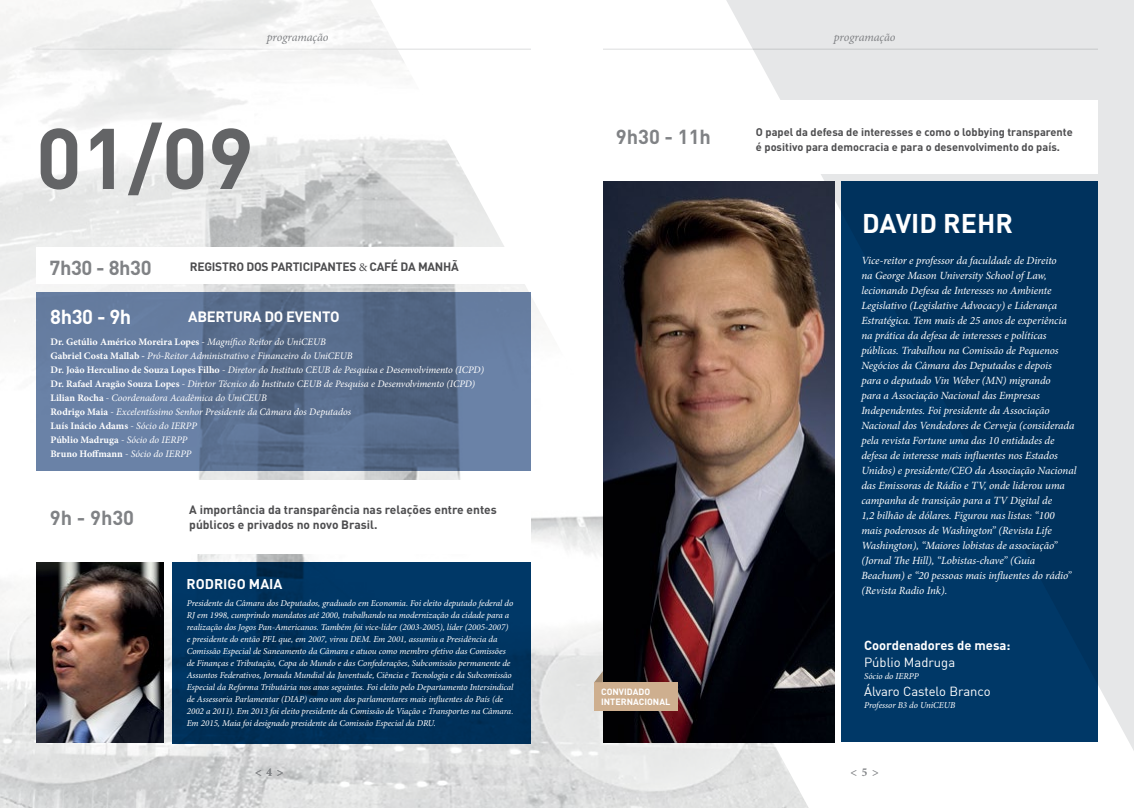
<style>
.page{position:relative;width:1134px;height:808px;background:#fff}
.page>*{position:absolute;margin:0;border:0;box-sizing:border-box;transform-origin:0 0}
.t1{font:700 84.6px "DIN";color:#636466}
.t2{font:700 26.8px "DIN";color:#fff}
.t3{font:700 20.1px "DIN";color:#808285}
.t4{font:700 20.1px "DIN";letter-spacing:-.02em;color:#808285}
.t5{font:700 20.1px "DIN";letter-spacing:-.02em;color:#fff}
.t6{font:700 14.8px "DIN";letter-spacing:-.02em;color:#fff}
.t7{font:700 14px "DIN";color:#fff}
.t8{font:13px "DIN";color:#fff}
.t9{font:700 13px "DIN";color:#fff}
.t10{font:700 12px "DIN";color:#4d4d4f}
.t11{font:700 12px "DIN";letter-spacing:-.02em;color:#4d4d4f}
.t12{font:italic 12px "Minion Pro";letter-spacing:-.005em;color:#808285}
.t13{font:700 condensed 12px "Minion Pro";color:#808285}
.t14{font:italic 11px/15px "Minion Pro";letter-spacing:-.005em;color:#fff}
.t15{font:700 11px/15px "DIN";color:#4d4d4f}
.t16{font:italic 10px/14px "Minion Pro";letter-spacing:-.005em;color:#fff}
.t17{font:italic 9px/12px "Minion Pro";letter-spacing:-.005em;color:#fff}
.t18{font:700 9px/10px "DIN";color:#fff}
.s1{font-family:"Minion Pro";font-weight:400}
.s2{font-weight:700;font-style:normal}
</style>
<div class="page">
<svg style="left:809px;top:0;width:325px;height:751px;fill:#e6e7e8"></svg>
<img style="left:0;top:0;width:809px;height:808px">
<div style="left:36px;top:480px;width:494px;height:73px;background:#fff"></div>
<div style="left:37px;top:247px;width:494px;height:37px;background:#fff"></div>
<svg style="left:37px;top:292px;width:494px;height:179px"></svg>
<div style="left:603px;top:101px;width:495px;height:73px;background:#fff"></div>
<img style="left:36px;top:562px;width:128px;height:180px">
<div style="left:172px;top:562px;width:359px;height:181px;background:#00325c"></div>
<div style="left:842px;top:182px;width:256px;height:560px;background:#003867"></div>
<img style="left:603px;top:182px;width:231px;height:560px">
<div style="left:594px;top:682px;width:84px;height:29px;background:#ceaf8f"></div>
<svg style="left:594px;top:671px;width:9px;height:11px"></svg>
<p class="t12" style="left:267px;top:29px;width:63px">programação</p>
<h1 class="t1" style="left:36px;top:103px;width:219px">01/09</h1>
<h3 class="t4" style="left:50px;top:255px;width:104px">7h30 - 8h30</h3>
<p class="t11" style="left:190px;top:258px;width:271px">REGISTRO DOS PARTICIPANTES <span class="s1">&amp;</span> CAFÉ DA MANHÃ</p>
<h3 class="t6" style="left:188px;top:307px;width:153px">ABERTURA DO EVENTO</h3>
<p class="t16" style="left:50px;top:334px;width:435px"><span class="s2">Dr. Getúlio Américo Moreira Lopes</span> - Magnífico Reitor do UniCEUB<br><span class="s2">Gabriel Costa Mallab -</span> Pró-Reitor Administrativo e Financeiro do UniCEUB<br><span class="s2">Dr. João Herculino de Souza Lopes Filho</span> - Diretor do Instituto CEUB de Pesquisa e Desenvolvimento (ICPD)<br><span class="s2">Dr. Rafael Aragão Souza Lopes</span> - Diretor Técnico do Instituto CEUB de Pesquisa e Desenvolvimento (ICPD)<br><span class="s2">Lilian Rocha</span> - Coordenadora Acadêmica do UniCEUB<br><span class="s2">Rodrigo Maia</span> - Excelentíssimo Senhor Presidente da Câmara dos Deputados<br><span class="s2">Luís Inácio Adams</span> - Sócio do IERPP<br><span class="s2">Públio Madruga</span> - Sócio do IERPP<br><span class="s2">Bruno Hoffmann</span> - Sócio do IERPP</p>
<h3 class="t5" style="left:50px;top:304px;width:83px">8h30 - 9h</h3>
<h3 class="t3" style="left:50px;top:504px;width:86px">9h - 9h30</h3>
<p class="t10" style="left:189px;top:502px;width:309px">A importância da transparência nas relações entre entes</p>
<p class="t10" style="left:189px;top:517px;width:190px">públicos e privados no novo Brasil.</p>
<p class="t7" style="left:187px;top:574px;width:97px">RODRIGO MAIA</p>
<p class="t17" style="left:187px;top:597px;width:328px">Presidente da Câmara dos Deputados, graduado em Economia. Foi eleito deputado federal do RJ em 1998, cumprindo mandatos até 2000, trabalhando na modernização da cidade para a realização dos Jogos Pan-Americanos. Também foi vice-líder (2003-2005), líder (2005-2007) e presidente do então PFL que, em 2007, virou DEM. Em 2001, assumiu a Presidência da Comissão Especial de Saneamento da Câmara e atuou como membro efetivo das Comissões de Finanças e Tributação, Copa do Mundo e das Confederações, Subcomissão permanente de Assuntos Federativos, Jornada Mundial da Juventude, Ciência e Tecnologia e da Subcomissão Especial da Reforma Tributária nos anos seguintes. Foi eleito pelo Departamento Intersindical de Assessoria Parlamentar (DIAP) como um dos parlamentares mais influentes do País (de 2002 a 2011). Em 2013 foi eleito presidente da Comissão de Viação e Transportes na Câmara.<br>Em 2015, Maia foi designado presidente da Comissão Especial da DRU.</p>
<p class="t13" style="left:255px;top:764px;width:30px">&lt; 4 &gt;</p>
<h3 class="t3" style="left:616px;top:124px;width:97px">9h30 - 11h</h3>
<p class="t18" style="left:601px;top:687px;width:71px">CONVIDADO<br>INTERNACIONAL</p>
<p class="t12" style="left:834px;top:29px;width:63px">programação</p>
<p class="t15" style="left:756px;top:124px;width:318px">O papel da defesa de interesses e como o lobbying transparente é positivo para democracia e para o desenvolvimento do país.</p>
<h2 class="t2" style="left:862px;top:205px;width:152px">DAVID REHR</h2>
<p class="t14" style="left:861px;top:253px;width:217px">Vice-reitor e professor da faculdade de Direito<br>na George Mason University School of Law, lecionando Defesa de Interesses no Ambiente Legislativo (Legislative Advocacy) e Liderança Estratégica. Tem mais de 25 anos de experiência na prática da defesa de interesses e políticas públicas. Trabalhou na Comissão de Pequenos Negócios da Câmara dos Deputados e depois<br>para o deputado Vin Weber (MN) migrando<br>para a Associação Nacional das Empresas Independentes. Foi presidente da Associação Nacional dos Vendedores de Cerveja (considerada pela revista Fortune uma das 10 entidades de defesa de interesse mais influentes nos Estados Unidos) e presidente/CEO da Associação Nacional das Emissoras de Rádio e TV, onde liderou uma campanha de transição para a TV Digital de<br>1,2 bilhão de dólares. Figurou nas listas: “100 mais poderosos de Washington” (Revista Life Washington), “Maiores lobistas de associação” (Jornal The Hill), “Lobistas-chave” (Guia Beachum) e “20 pessoas mais influentes do rádio” (Revista Radio Ink).</p>
<p class="t9" style="left:864px;top:637px;width:148px">Coordenadores de mesa:</p>
<p class="t8" style="left:864px;top:654px;width:93px">Públio Madruga</p>
<p class="t17" style="left:864px;top:670px;width:56px">Sócio do IERPP</p>
<p class="t8" style="left:864px;top:683px;width:128px">Álvaro Castelo Branco</p>
<p class="t17" style="left:864px;top:699px;width:93px">Professor B3 do UniCEUB</p>
<p class="t13" style="left:850px;top:764px;width:30px">&lt; 5 &gt;</p>
</div>
